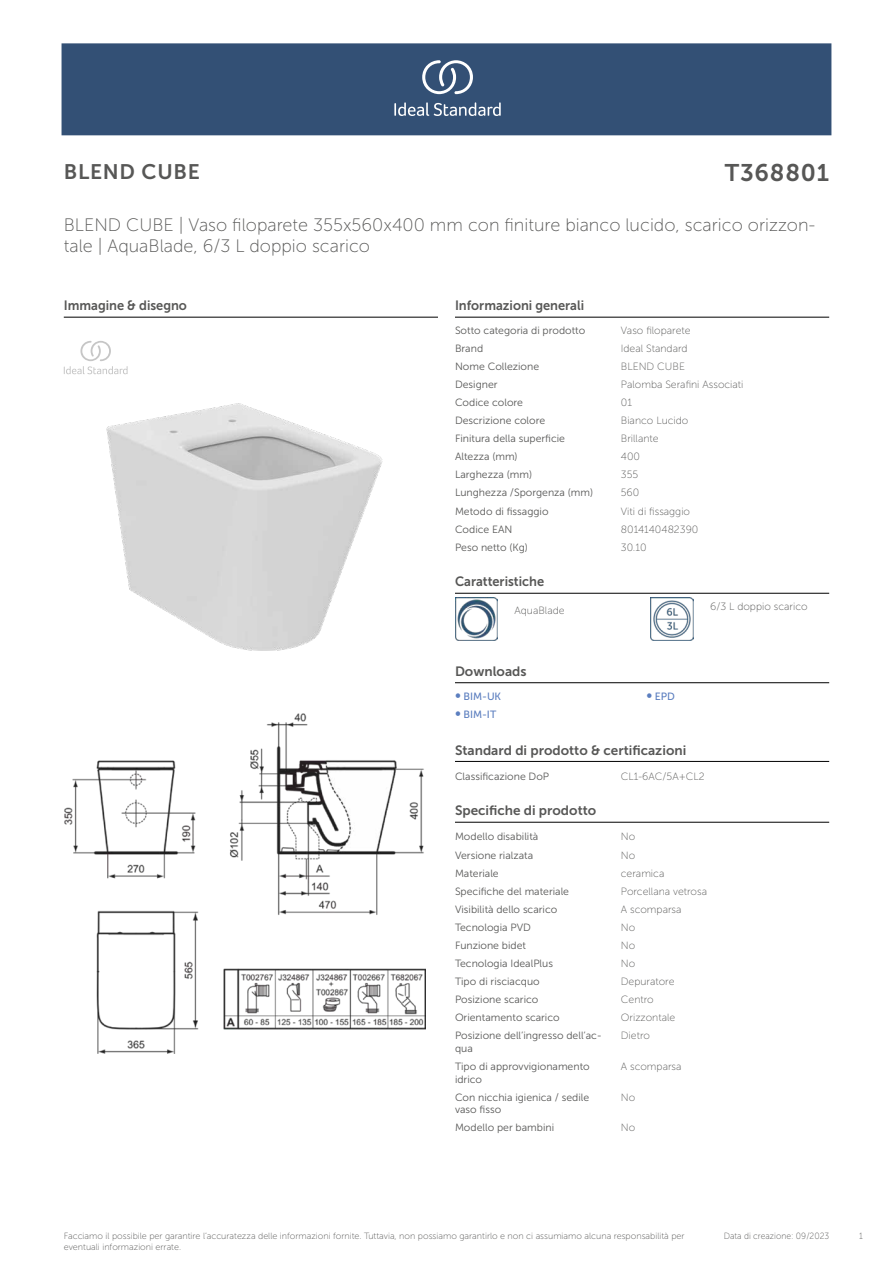
<style>
.page{position:relative;width:893px;height:1263px;background:#fff}
.page>*{position:absolute;margin:0;border:0;box-sizing:border-box;transform-origin:0 0}
.t1{font:24px "Museo Sans 700";letter-spacing:.035em;color:#575756}
.t2{font:21px "Museo Sans 700";letter-spacing:.035em;color:#575756}
.t3{font:18px/21.6px "Museo Sans 100";color:#575756}
.t4{font:13.5px "Museo Sans 700";color:#575756}
.t5{font:13.5px "Museo Sans 700";color:#575756;scale:.95 1}
.t6{font:10.5px/12.6px "Museo Sans 300";color:#575756}
.t7{font:10.5px "Museo Sans 100";color:#575756}
.t8{font:10.5px "Museo Sans 500";color:#5b7ebf}
.t9{font:9px "Museo Sans 100";color:#575756}
.t10{font:9px "Museo Sans 100";color:#575756;scale:.95 1}
.s1{font-size:15px}
</style>
<div class="page">
<div style="left:62px;top:43px;width:769px;height:92px;background:#335075"></div>
<svg style="left:394px;top:102px;width:107px;height:14px"></svg>
<svg style="left:422px;top:60px;width:51px;height:34px"></svg>
<hr style="left:455px;top:317px;width:374px;height:1px;background:#000">
<hr style="left:455px;top:593px;width:374px;height:1px;background:#000">
<img style="left:455px;top:598px;width:42px;height:42px">
<img style="left:651px;top:598px;width:42px;height:42px">
<hr style="left:455px;top:682px;width:374px;height:1px;background:#000">
<hr style="left:455px;top:761px;width:374px;height:1px;background:#000">
<hr style="left:455px;top:822px;width:374px;height:1px;background:#000">
<hr style="left:64px;top:317px;width:374px;height:1px;background:#000">
<svg style="left:64px;top:341px;width:64px;height:33px"></svg>
<img style="left:64px;top:713px;width:361px;height:341px">
<img style="left:107px;top:403px;width:275px;height:248px">
<h2 class="t2" style="left:64px;top:160px;width:138px">BLEND CUBE</h2>
<h1 class="t1" style="left:725px;top:160px;width:106px">T368801</h1>
<h3 class="t3" style="left:64px;top:214px;width:753px">BLEND CUBE | Vaso filoparete 355x560x400 mm con finiture bianco lucido, scarico orizzon&shy;tale | AquaBlade, 6/3 L doppio scarico</h3>
<p class="t5" style="left:64px;top:298px;width:131px">Immagine &amp; disegno</p>
<p class="t5" style="left:455px;top:298px;width:138px">Informazioni generali</p>
<p class="t6" style="left:455px;top:324px;width:132px">Sotto categoria di prodotto</p>
<p class="t7" style="left:621px;top:325px;width:71px">Vaso filoparete</p>
<p class="t6" style="left:455px;top:342px;width:30px">Brand</p>
<p class="t7" style="left:621px;top:343px;width:68px">Ideal Standard</p>
<p class="t6" style="left:455px;top:360px;width:86px">Nome Collezione</p>
<p class="t7" style="left:621px;top:361px;width:66px">BLEND CUBE</p>
<p class="t6" style="left:455px;top:378px;width:44px">Designer</p>
<p class="t7" style="left:621px;top:379px;width:124px">Palomba Serafini Associati</p>
<p class="t6" style="left:455px;top:396px;width:70px">Codice colore</p>
<p class="t7" style="left:621px;top:397px;width:13px">01</p>
<p class="t6" style="left:455px;top:414px;width:92px">Descrizione colore</p>
<p class="t7" style="left:621px;top:415px;width:69px">Bianco Lucido</p>
<p class="t6" style="left:455px;top:432px;width:112px">Finitura della superficie</p>
<p class="t7" style="left:621px;top:433px;width:39px">Brillante</p>
<p class="t6" style="left:455px;top:450px;width:64px">Altezza (mm)</p>
<p class="t7" style="left:621px;top:451px;width:21px">400</p>
<p class="t6" style="left:455px;top:469px;width:79px">Larghezza (mm)</p>
<p class="t7" style="left:621px;top:469px;width:19px">355</p>
<p class="t6" style="left:455px;top:487px;width:140px">Lunghezza /Sporgenza (mm)</p>
<p class="t7" style="left:621px;top:487px;width:20px">560</p>
<p class="t6" style="left:455px;top:505px;width:95px">Metodo di fissaggio</p>
<p class="t7" style="left:621px;top:505px;width:71px">Viti di fissaggio</p>
<p class="t6" style="left:455px;top:523px;width:59px">Codice EAN</p>
<p class="t7" style="left:621px;top:523px;width:79px">8014140482390</p>
<p class="t6" style="left:455px;top:541px;width:74px">Peso netto (Kg)</p>
<p class="t7" style="left:621px;top:541px;width:27px">30.10</p>
<p class="t5" style="left:455px;top:574px;width:95px">Caratteristiche</p>
<p class="t7" style="left:514px;top:605px;width:52px">AquaBlade</p>
<p class="t7" style="left:710px;top:601px;width:99px">6/3 L doppio scarico</p>
<p class="t4" style="left:455px;top:664px;width:73px">Downloads</p>
<p class="t8" style="left:455px;top:691px;width:48px"><span class="s1">•</span> BIM-UK</p>
<p class="t8" style="left:455px;top:709px;width:43px"><span class="s1">•</span> BIM-IT</p>
<p class="t8" style="left:646px;top:691px;width:30px"><span class="s1">•</span> EPD</p>
<p class="t4" style="left:455px;top:742px;width:233px">Standard di prodotto &amp; certificazioni</p>
<p class="t6" style="left:455px;top:770px;width:96px">Classificazione DoP</p>
<p class="t7" style="left:621px;top:770px;width:85px">CL1-6AC/5A+CL2</p>
<p class="t4" style="left:455px;top:803px;width:143px">Specifiche di prodotto</p>
<p class="t6" style="left:455px;top:831px;width:85px">Modello disabilità</p>
<p class="t7" style="left:621px;top:831px;width:16px">No</p>
<p class="t6" style="left:455px;top:849px;width:80px">Versione rialzata</p>
<p class="t7" style="left:621px;top:849px;width:16px">No</p>
<p class="t6" style="left:455px;top:867px;width:45px">Materiale</p>
<p class="t7" style="left:621px;top:867px;width:45px">ceramica</p>
<p class="t6" style="left:455px;top:885px;width:116px">Specifiche del materiale</p>
<p class="t7" style="left:621px;top:885px;width:88px">Porcellana vetrosa</p>
<p class="t6" style="left:455px;top:903px;width:104px">Visibilità dello scarico</p>
<p class="t7" style="left:621px;top:904px;width:62px">A scomparsa</p>
<p class="t6" style="left:455px;top:921px;width:77px">Tecnologia PVD</p>
<p class="t7" style="left:621px;top:922px;width:16px">No</p>
<p class="t6" style="left:455px;top:939px;width:73px">Funzione bidet</p>
<p class="t7" style="left:621px;top:940px;width:16px">No</p>
<p class="t6" style="left:455px;top:957px;width:100px">Tecnologia IdealPlus</p>
<p class="t7" style="left:621px;top:958px;width:16px">No</p>
<p class="t6" style="left:455px;top:975px;width:86px">Tipo di risciacquo</p>
<p class="t7" style="left:621px;top:976px;width:55px">Depuratore</p>
<p class="t6" style="left:455px;top:993px;width:85px">Posizione scarico</p>
<p class="t7" style="left:621px;top:994px;width:34px">Centro</p>
<p class="t6" style="left:455px;top:1011px;width:106px">Orientamento scarico</p>
<p class="t7" style="left:621px;top:1012px;width:56px">Orizzontale</p>
<p class="t6" style="left:455px;top:1029px;width:148px">Posizione dell‘ingresso dell‘ac&shy;qua</p>
<p class="t7" style="left:621px;top:1030px;width:31px">Dietro</p>
<p class="t6" style="left:455px;top:1060px;width:136px">Tipo di approvvigionamento idrico</p>
<p class="t7" style="left:621px;top:1061px;width:62px">A scomparsa</p>
<p class="t6" style="left:455px;top:1091px;width:136px">Con nicchia igienica / sedile vaso fisso</p>
<p class="t7" style="left:621px;top:1091px;width:16px">No</p>
<p class="t6" style="left:455px;top:1121px;width:101px">Modello per bambini</p>
<p class="t7" style="left:621px;top:1122px;width:16px">No</p>
<p class="t10" style="left:724px;top:1231px;width:112px">Data di creazione: 09/2023</p>
<p class="t9" style="left:64px;top:1231px;width:622px">Facciamo il possibile per garantire l‘accuratezza delle informazioni fornite. Tuttavia, non possiamo garantirlo e non ci assumiamo alcuna responsabilità per</p>
<p class="t10" style="left:859px;top:1231px;width:5px">1</p>
<p class="t9" style="left:64px;top:1242px;width:119px">eventuali informazioni errate.</p>
</div>
